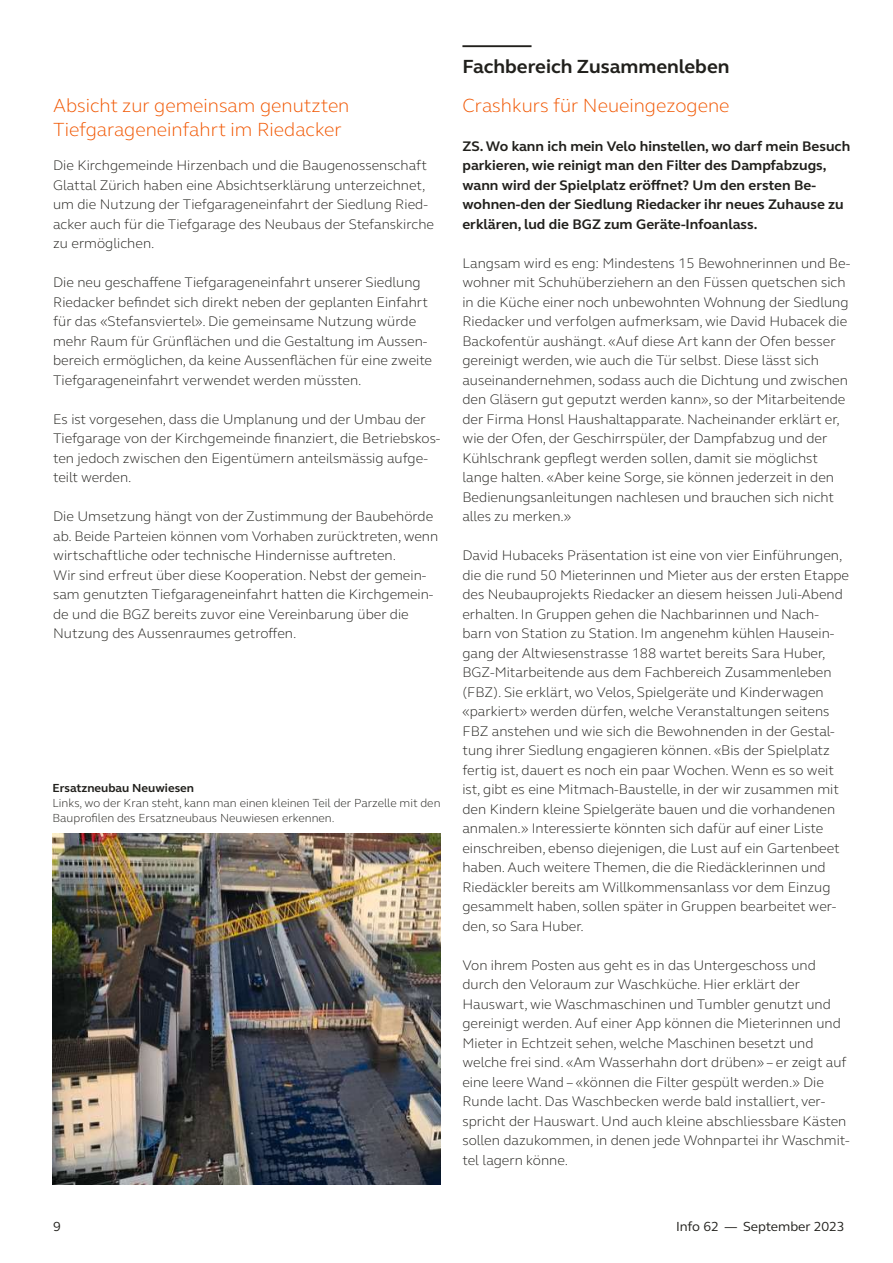
<style>
.page{position:relative;width:893px;height:1263px;background:#fff}
.page>*{position:absolute;margin:0;border:0;box-sizing:border-box;transform-origin:0 0}
.t1{font:300 19.5px/24px "FS Elliot";color:#f15600}
.t2{font:700 19.5px "FS Elliot";color:#21201c}
.t3{font:300 14.25px/19.5px "FS Elliot";color:#21201c}
.t4{font:700 14.25px/19.5px "FS Elliot";color:#21201c}
.t5{font:13.5px "FS Elliot";color:#21201c}
.t6{font:300 12px/15px "FS Elliot";color:#21201c}
.t7{font:700 12px "FS Elliot";color:#21201c}
</style>
<div class="page">
<hr style="left:462px;top:45px;width:69px;height:2px;background:#21201c">
<img style="left:53px;top:833px;width:388px;height:351px">
<h1 class="t1" style="left:53px;top:93px;width:298px">Absicht zur gemeinsam genutzten<br>Tiefgarageneinfahrt im Riedacker</h1>
<p class="t3" style="left:53px;top:155px;width:383px">Die Kirchgemeinde Hirzenbach und die Baugenossenschaft Glattal Zürich haben eine Absichtserklärung unterzeichnet, um die Nutzung der Tiefgarageneinfahrt der Siedlung Ried&shy;acker auch für die Tiefgarage des Neubaus der Stefanskirche zu ermöglichen.</p>
<p class="t3" style="left:53px;top:272px;width:381px">Die neu geschaffene Tiefgarageneinfahrt unserer Siedlung Riedacker befindet sich direkt neben der geplanten Einfahrt für das «Stefansviertel». Die gemeinsame Nutzung würde mehr Raum für Grünflächen und die Gestaltung im Aussen&shy;bereich ermöglichen, da keine Aussenflächen für eine zweite Tiefgarageneinfahrt verwendet werden müssten.</p>
<p class="t3" style="left:53px;top:409px;width:389px">Es ist vorgesehen, dass die Umplanung und der Umbau der Tiefgarage von der Kirchgemeinde finanziert, die Betriebskos&shy;ten jedoch zwischen den Eigentümern anteilsmässig aufge&shy;teilt werden.</p>
<p class="t3" style="left:53px;top:506px;width:387px">Die Umsetzung hängt von der Zustimmung der Baubehörde ab. Beide Parteien können vom Vorhaben zurücktreten, wenn wirtschaftliche oder technische Hindernisse auftreten.<br>Wir sind erfreut über diese Kooperation. Nebst der gemein&shy;sam genutzten Tiefgarageneinfahrt hatten die Kirchgemein&shy;de und die BGZ bereits zuvor eine Vereinbarung über die Nutzung des Aussenraumes getroffen.</p>
<p class="t7" style="left:53px;top:781px;width:143px">Ersatzneubau Neuwiesen</p>
<p class="t6" style="left:53px;top:796px;width:389px">Links, wo der Kran steht, kann man einen kleinen Teil der Parzelle mit den<br>Bauprofilen des Ersatzneubaus Neuwiesen erkennen.</p>
<h1 class="t2" style="left:462px;top:55px;width:269px">Fachbereich Zusammenleben</h1>
<h1 class="t1" style="left:462px;top:93px;width:269px">Crashkurs für Neueingezogene</h1>
<p class="t4" style="left:462px;top:136px;width:389px">ZS. Wo kann ich mein Velo hinstellen, wo darf mein Besuch parkieren, wie reinigt man den Filter des Dampfabzugs, wann wird der Spielplatz eröffnet? Um den ersten Be&shy;wohnen-den der Siedlung Riedacker ihr neues Zuhause zu erklären, lud die BGZ zum Geräte-Infoanlass.</p>
<p class="t3" style="left:462px;top:253px;width:389px">Langsam wird es eng: Mindestens 15 Bewohnerinnen und Be&shy;wohner mit Schuhüberziehern an den Füssen quetschen sich in die Küche einer noch unbewohnten Wohnung der Siedlung Riedacker und verfolgen aufmerksam, wie David Hubacek die Backofentür aushängt. «Auf diese Art kann der Ofen besser gereinigt werden, wie auch die Tür selbst. Diese lässt sich auseinandernehmen, sodass auch die Dichtung und zwischen den Gläsern gut geputzt werden kann», so der Mitarbeitende der Firma Honsl Haushaltapparate. Nacheinander erklärt er, wie der Ofen, der Geschirrspüler, der Dampfabzug und der Kühlschrank gepflegt werden sollen, damit sie möglichst lange halten. «Aber keine Sorge, sie können jederzeit in den Bedienungsanleitungen nachlesen und brauchen sich nicht alles zu merken.»</p>
<p class="t3" style="left:462px;top:545px;width:388px">David Hubaceks Präsentation ist eine von vier Einführungen, die die rund 50 Mieterinnen und Mieter aus der ersten Etappe des Neubauprojekts Riedacker an diesem heissen Juli-Abend erhalten. In Gruppen gehen die Nachbarinnen und Nach&shy;barn von Station zu Station. Im angenehm kühlen Hausein&shy;gang der Altwiesenstrasse 188 wartet bereits Sara Huber, BGZ-Mitarbeitende aus dem Fachbereich Zusammenleben (FBZ). Sie erklärt, wo Velos, Spielgeräte und Kinderwagen «parkiert» werden dürfen, welche Veranstaltungen seitens FBZ anstehen und wie sich die Bewohnenden in der Gestal&shy;tung ihrer Siedlung engagieren können. «Bis der Spielplatz fertig ist, dauert es noch ein paar Wochen. Wenn es so weit ist, gibt es eine Mitmach-Baustelle, in der wir zusammen mit den Kindern kleine Spielgeräte bauen und die vorhandenen anmalen.» Interessierte könnten sich dafür auf einer Liste einschreiben, ebenso diejenigen, die Lust auf ein Gartenbeet haben. Auch weitere Themen, die die Riedäcklerinnen und Riedäckler bereits am Willkommensanlass vor dem Einzug gesammelt haben, sollen später in Gruppen bearbeitet wer&shy;den, so Sara Huber.</p>
<p class="t3" style="left:462px;top:955px;width:389px">Von ihrem Posten aus geht es in das Untergeschoss und durch den Veloraum zur Waschküche. Hier erklärt der Hauswart, wie Waschmaschinen und Tumbler genutzt und gereinigt werden. Auf einer App können die Mieterinnen und Mieter in Echtzeit sehen, welche Maschinen besetzt und welche frei sind. «Am Wasserhahn dort drüben» – er zeigt auf eine leere Wand – «können die Filter gespült werden.» Die Runde lacht. Das Waschbecken werde bald installiert, ver&shy;spricht der Hauswart. Und auch kleine abschliessbare Kästen sollen dazukommen, in denen jede Wohnpartei ihr Waschmit&shy;tel lagern könne.</p>
<p class="t5" style="left:53px;top:1217px;width:9px">9</p>
<p class="t5" style="left:676px;top:1217px;width:170px">Info 62 — September 2023</p>
</div>
